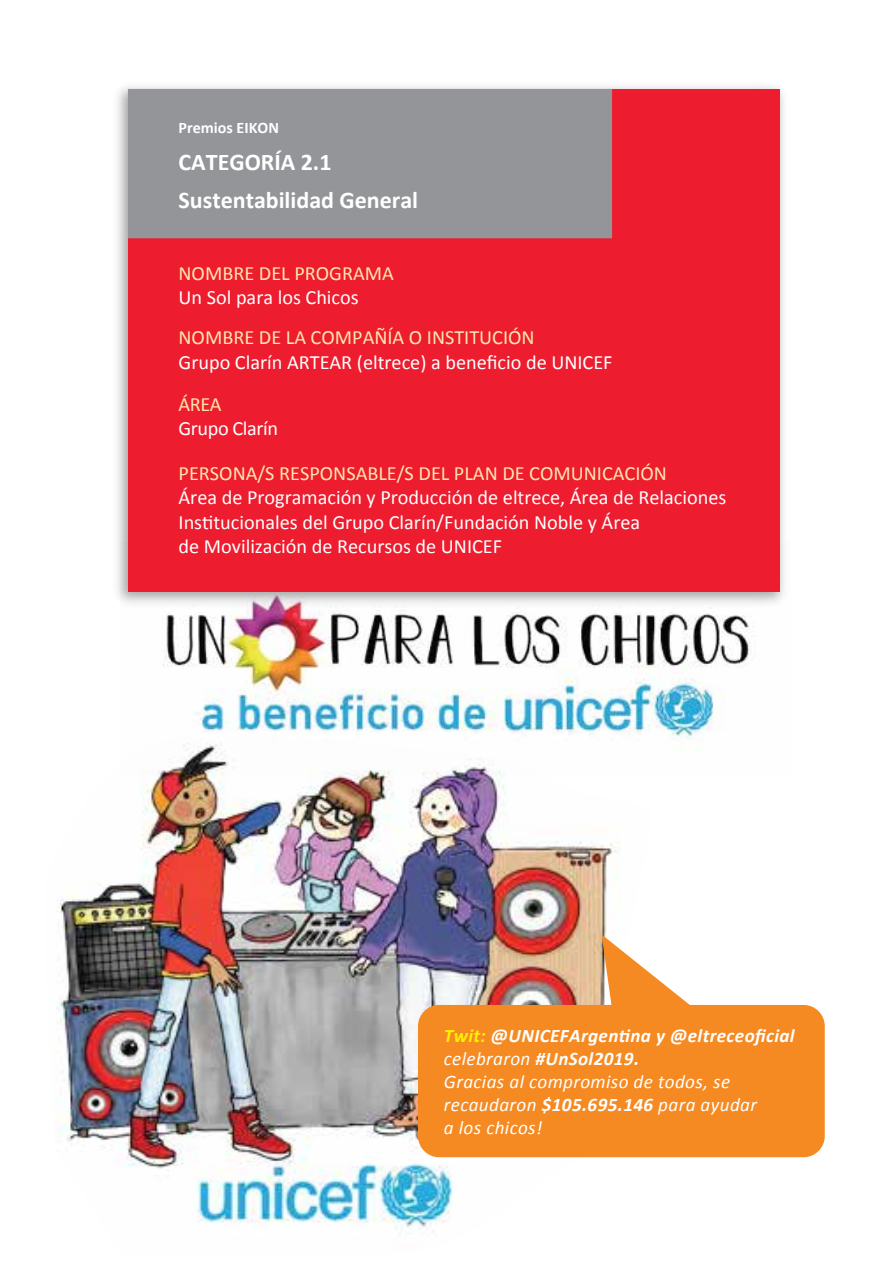
<style>
.page{position:relative;width:893px;height:1263px;background:#fff}
.page>*{position:absolute;margin:0;border:0;box-sizing:border-box;transform-origin:0 0}
.t1{font:700 24px/37.5px "Calibri";color:#fff}
.t2{font:20.25px/24.3px "Calibri";color:#fff}
.t3{font:20.25px "Calibri";color:#ffe6ac}
.t4{font:20.25px "Calibri";letter-spacing:-.02em;color:#fff}
.t5{font:italic 19.2px/23px "Calibri";letter-spacing:.02em;color:#fff}
.t6{font:700 16.05px "Calibri";color:#fff}
.s1{font-weight:700;color:#fff200}
.s2{font-weight:700}
</style>
<div class="page">
<img style="left:56px;top:774px;width:602px;height:460px">
<img style="left:121px;top:543px;width:669px;height:231px">
<div style="left:128px;top:89px;width:652px;height:502px;background:#ed1c2e"></div>
<div style="left:128px;top:89px;width:484px;height:149px;background:#939598"></div>
<svg style="left:418px;top:934px;width:407px;height:223px;fill:#f68a22"></svg>
<p class="t6" style="left:179px;top:117px;width:102px">Premios EIKON</p>
<p class="t1" style="left:179px;top:144px;width:241px">CATEGORÍA 2.1<br>Sustentabilidad General</p>
<p class="t3" style="left:179px;top:260px;width:217px">NOMBRE DEL PROGRAMA</p>
<p class="t2" style="left:179px;top:285px;width:182px">Un Sol para los Chicos</p>
<p class="t3" style="left:179px;top:325px;width:358px">NOMBRE DE LA COMPAÑÍA O INSTITUCIÓN</p>
<p class="t2" style="left:179px;top:350px;width:435px">Grupo Clarín ARTEAR (eltrece) a beneficio de UNICEF</p>
<p class="t3" style="left:179px;top:392px;width:45px">ÁREA</p>
<p class="t4" style="left:179px;top:416px;width:101px">Grupo Clarín</p>
<p class="t3" style="left:179px;top:461px;width:490px">PERSONA/S RESPONSABLE/S DEL PLAN DE COMUNICACIÓN</p>
<p class="t2" style="left:179px;top:486px;width:549px">Área de Programación y Producción de eltrece, Área de Relaciones<br>Institucionales del Grupo Clarín/Fundación Noble y Área<br>de Movilización de Recursos de UNICEF</p>
<p class="t5" style="left:444px;top:1024px;width:352px"><span class="s1">Twit:</span> <span class="s2">@UNICEFArgentina y @eltreceoficial </span>celebraron <span class="s2">#UnSol2019.<br></span>Gracias al compromiso de todos, se recaudaron <span class="s2">$105.695.146</span> para ayudar<br>a los chicos!</p>
</div>
